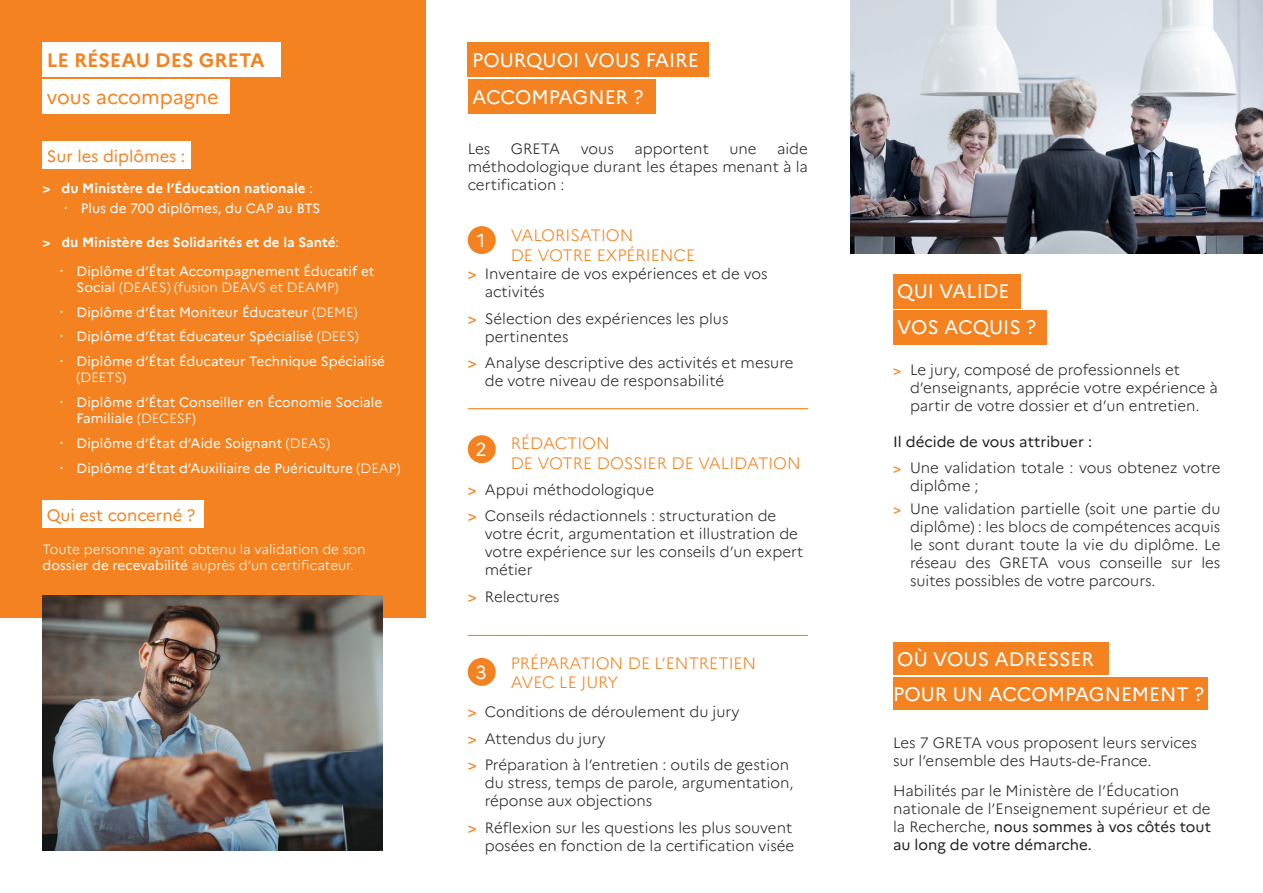
<style>
.page{position:relative;width:1263px;height:893px;background:#fff}
.page>*{position:absolute;margin:0;border:0;box-sizing:border-box;transform-origin:0 0}
.t1{font:19.8px "Marianne";color:#f58220}
.t2{font:19.5px "Marianne";color:#fff}
.t3{font:700 19.5px "Marianne";color:#f58220}
.t4{font:18.75px "Marianne";color:#fff}
.t5{font:300 16.5px/19.8px "Marianne";color:#f58220}
.t6{font:16.5px "Marianne";color:#f58220}
.t7{font:300 15px/18px "Marianne";color:#231f20}
.t8{font:13.5px/24.8px "Marianne";color:#fff}
.t9{font:300 13.5px/16.2px "Marianne";color:#fff}
.t10{font:700 13.5px/20px "Marianne";color:#fff}
.s1{font-weight:400}
.s2{font-weight:700}
.s3{font-family:"Arial";font-weight:700}
.s4{font-weight:300}
.s5{font-weight:500;color:#f58220}
.s6{font-weight:500;font-size:13.5px;color:#f58220}
</style>
<div class="page">
<div style="left:0;top:0;width:425px;height:617px;background:#f58220"></div>
<div style="left:43px;top:43px;width:238px;height:34px;background:#fff"></div>
<div style="left:468px;top:80px;width:188px;height:34px;background:#f58220"></div>
<div style="left:43px;top:80px;width:187px;height:34px;background:#fff"></div>
<div style="left:43px;top:141px;width:148px;height:28px;background:#fff"></div>
<div style="left:43px;top:500px;width:161px;height:28px;background:#fff"></div>
<div style="left:468px;top:43px;width:241px;height:34px;background:#f58220"></div>
<div style="left:893px;top:310px;width:153px;height:34px;background:#f58220"></div>
<div style="left:893px;top:274px;width:127px;height:34px;background:#f58220"></div>
<div style="left:468px;top:226px;width:28px;height:28px;background:#f58220;border-radius:50%"></div>
<div style="left:893px;top:677px;width:315px;height:32px;background:#f58220"></div>
<div style="left:893px;top:643px;width:216px;height:32px;background:#f58220"></div>
<div style="left:468px;top:435px;width:28px;height:28px;background:#f58220;border-radius:50%"></div>
<div style="left:468px;top:658px;width:28px;height:28px;background:#f58220;border-radius:50%"></div>
<hr style="left:468px;top:408px;width:340px;height:1px;background:#f58220">
<hr style="left:468px;top:635px;width:340px;height:1px;background:#f58220">
<img style="left:850px;top:0;width:413px;height:253px">
<img style="left:43px;top:595px;width:340px;height:255px">
<h2 class="t3" style="left:47px;top:48px;width:219px">LE RÉSEAU DES GRETA</h2>
<h1 class="t1" style="left:47px;top:85px;width:173px">vous accompagne</h1>
<h2 class="t2" style="left:472px;top:85px;width:173px">ACCOMPAGNER ?</h2>
<h2 class="t2" style="left:472px;top:48px;width:228px">POURQUOI VOUS FAIRE</h2>
<p class="t6" style="left:47px;top:146px;width:140px">Sur les diplômes :</p>
<p class="t10" style="left:81px;top:178px;width:241px;text-indent:-38px">&gt; du Ministère de l’Éducation nationale <span class="s1">:<br>Plus de 700 diplômes, du CAP au BTS</span></p>
<p class="t8" style="left:77px;top:228px;width:299px;line-height:29px;text-indent:-34px"><span class="s2">&gt;</span> <span class="s3">du</span> <span class="s2">Ministère des Solidarités et de la Santé</span>:<br>Diplôme d’État Accompagnement Éducatif et</p>
<p class="t8" style="left:77px;top:275px;width:310px">Social <span class="s4">(DEAES) (fusion DEAVS et DEAMP)<br></span>Diplôme d’État Moniteur Éducateur <span class="s4">(DEME)<br></span>Diplôme d’État Éducateur Spécialisé <span class="s4">(DEES)<br></span>Diplôme d’État Éducateur Technique Spécialisé</p>
<p class="t9" style="left:77px;top:369px;width:51px">(DEETS)</p>
<p class="t8" style="left:77px;top:394px;width:307px;line-height:16.2px">Diplôme d’État Conseiller en Économie Sociale<br>Familiale <span class="s4">(DECESF)</span></p>
<p class="t8" style="left:77px;top:431px;width:325px">Diplôme d’État d’Aide Soignant <span class="s4">(DEAS)<br></span>Diplôme d’État d’Auxiliaire de Puériculture <span class="s4">(DEAP)</span></p>
<p class="t6" style="left:47px;top:505px;width:150px">Qui est concerné ?</p>
<p class="t9" style="left:43px;top:541px;width:325px">Toute personne ayant obtenu la validation de son <span class="s1">dossier de recevabilité</span> auprès d’un certificateur.</p>
<p class="t7" style="left:468px;top:140px;width:342px;text-align:justify;text-indent:309px">aide méthodologique durant les étapes menant à la certification :</p>
<p class="t7" style="left:468px;top:140px;width:24px">Les</p>
<p class="t7" style="left:511px;top:140px;width:51px">GRETA</p>
<p class="t7" style="left:581px;top:140px;width:35px">vous</p>
<p class="t7" style="left:634px;top:140px;width:76px">apportent</p>
<p class="t7" style="left:729px;top:140px;width:29px">une</p>
<p class="t4" style="left:477px;top:229px;width:10px">1</p>
<p class="t5" style="left:511px;top:225px;width:186px">VALORISATION<br>DE VOTRE EXPÉRIENCE</p>
<p class="t7" style="left:485px;top:265px;width:284px;text-indent:-17px"><span class="s5">&gt;</span> Inventaire de vos expériences et de vos activités</p>
<p class="t7" style="left:485px;top:309px;width:245px;text-indent:-17px"><span class="s5">&gt;</span> Sélection des expériences les plus pertinentes</p>
<p class="t7" style="left:485px;top:354px;width:310px;text-indent:-17px"><span class="s5">&gt;</span> Analyse descriptive des activités et mesure de votre niveau de responsabilité</p>
<p class="t7" style="left:910px;top:361px;width:309px;text-indent:-17px"><span class="s6">&gt;</span> Le jury, composé de professionnels et d’enseignants, apprécie votre expérience à partir de votre dossier et d’un entretien.</p>
<p class="t7" style="left:893px;top:428px;width:329px;line-height:26.5px"><span class="s1">Il décide de vous attribuer :<br></span><span class="s6">&gt;</span> Une validation totale : vous obtenez votre</p>
<p class="t7" style="left:893px;top:475px;width:329px;line-height:22.2px;text-indent:17px">diplôme ;<br><span class="s6">&gt;</span> Une validation partielle (soit une partie du</p>
<p class="t7" style="left:910px;top:517px;width:312px;text-align:justify">diplôme) : les blocs de compétences acquis le sont durant toute la vie du diplôme. Le réseau des GRETA vous conseille sur les suites possibles de votre parcours.</p>
<h2 class="t2" style="left:897px;top:279px;width:114px">QUI VALIDE</h2>
<h2 class="t2" style="left:897px;top:316px;width:140px">VOS ACQUIS ?</h2>
<p class="t4" style="left:476px;top:438px;width:13px">2</p>
<p class="t5" style="left:511px;top:433px;width:292px">RÉDACTION<br>DE VOTRE DOSSIER DE VALIDATION</p>
<p class="t7" style="left:468px;top:476px;width:310px;line-height:26.5px"><span class="s5">&gt;</span> Appui méthodologique<br><span class="s5">&gt;</span> Conseils rédactionnels : structuration de</p>
<p class="t7" style="left:485px;top:525px;width:320px">votre écrit, argumentation et illustration de votre expérience sur les conseils d’un expert métier</p>
<p class="t7" style="left:468px;top:587px;width:93px"><span class="s5">&gt;</span> Relectures</p>
<p class="t4" style="left:476px;top:661px;width:13px">3</p>
<p class="t5" style="left:511px;top:653px;width:247px">PRÉPARATION DE L’ENTRETIEN<br>AVEC LE JURY</p>
<p class="t7" style="left:468px;top:698px;width:323px;line-height:26.5px"><span class="s5">&gt;</span> Conditions de déroulement du jury<br><span class="s5">&gt;</span> Attendus du jury<br><span class="s5">&gt;</span> Préparation à l’entretien : outils de gestion</p>
<p class="t7" style="left:485px;top:774px;width:310px">du stress, temps de parole, argumentation, réponse aux objections</p>
<p class="t7" style="left:468px;top:818px;width:328px;text-align:right"><span class="s5">&gt;</span> Réflexion sur les questions les plus souvent posées en fonction de la certification visée</p>
<h2 class="t2" style="left:897px;top:647px;width:198px">OÙ VOUS ADRESSER</h2>
<h2 class="t2" style="left:893px;top:682px;width:312px">POUR UN ACCOMPAGNEMENT ?</h2>
<p class="t7" style="left:893px;top:734px;width:306px">Les 7 GRETA vous proposent leurs services sur l’ensemble des Hauts-de-France.</p>
<p class="t7" style="left:893px;top:782px;width:319px">Habilités par le Ministère de l’Éducation nationale de l’Enseignement supérieur et de la Recherche, <span class="s1">nous sommes à vos côtés tout au long de votre démarche.</span></p>
</div>
